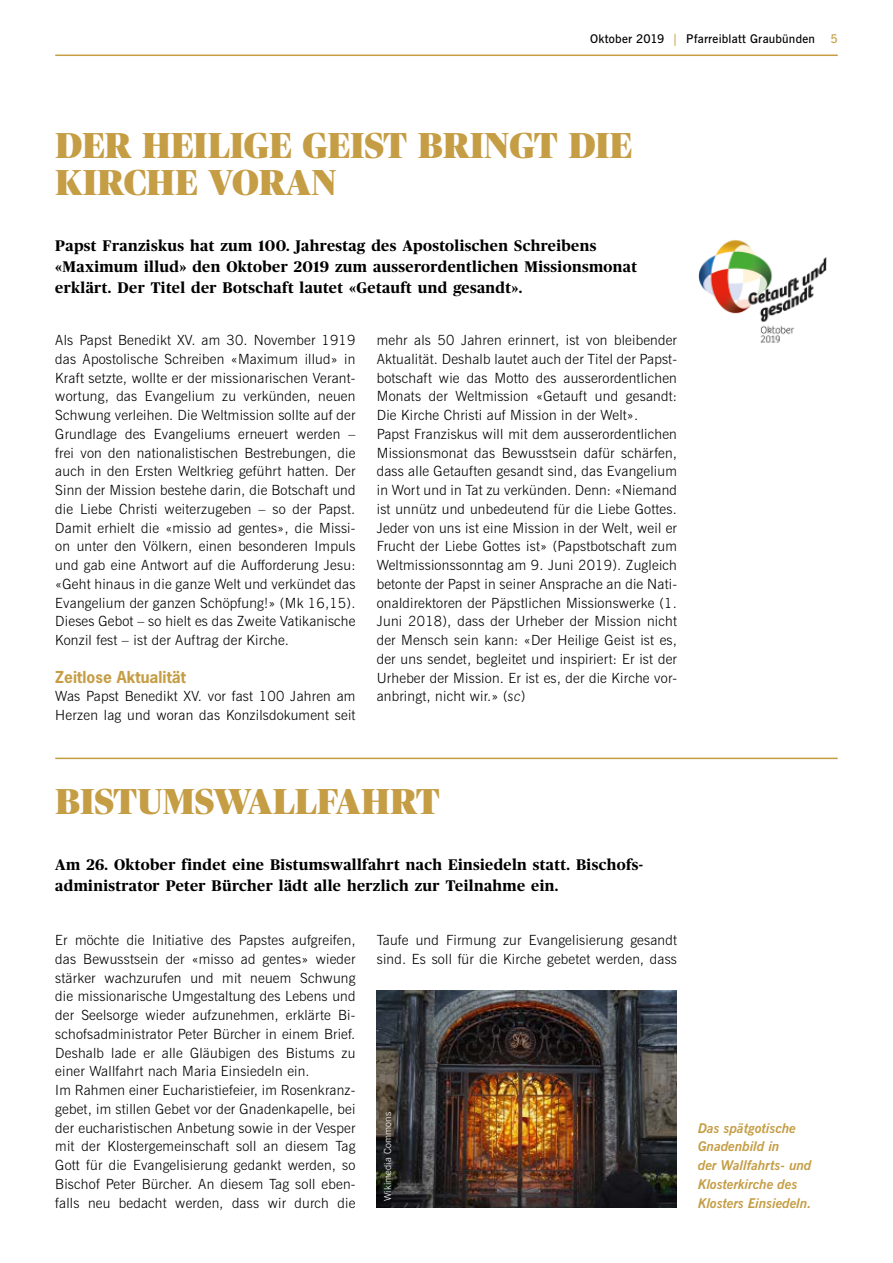
<style>
.page{position:relative;width:893px;height:1263px;background:#fff}
.page>*{position:absolute;margin:0;border:0;box-sizing:border-box;transform-origin:0 0}
.t1{font:900 36px "Publico Banner";letter-spacing:.015em;color:#c59d44}
.t2{font:700 15.6px "News Gothic";letter-spacing:.005em;color:#c59d44}
.t3{font:700 15.3px/21px "Publico";letter-spacing:.025em;color:#000}
.t4{font:300 14.1px/18.8px "News Gothic BT";letter-spacing:.015em;color:#000}
.t5{font:italic 700 13.5px/18.8px "News Gothic BT";color:#c59d44}
.t6{font:600 12px "News Gothic BT";letter-spacing:.02em;color:#000}
.t7{font:600 12px "News Gothic BT";color:#c59d44}
.t8{font:300 9.75px "News Gothic BT";letter-spacing:.015em;color:#fff}
.s1{color:#c59d44}
.s2{font-style:italic}
</style>
<div class="page">
<hr style="left:55px;top:758px;width:783px;height:1px;background:#c59d44">
<img style="left:377px;top:991px;width:300px;height:217px">
<img style="left:698px;top:240px;width:128px;height:103px">
<hr style="left:55px;top:55px;width:783px;height:1px;background:#c59d44">
<p class="t6" style="left:590px;top:32px;width:226px">Oktober 2019 <span class="s1">|</span> Pfarreiblatt Graubünden</p>
<p class="t7" style="left:830px;top:32px;width:9px">5</p>
<h1 class="t1" style="left:56px;top:125px;width:27px">DER</h1>
<h1 class="t1" style="left:142px;top:125px;width:23px">HEILIGE</h1>
<h1 class="t1" style="left:302px;top:125px;width:22px">GEIST</h1>
<h1 class="t1" style="left:418px;top:125px;width:25px">BRINGT</h1>
<h1 class="t1" style="left:569px;top:125px;width:22px">DIE</h1>
<h1 class="t1" style="left:56px;top:162px;width:52px">KIRCHE</h1>
<h1 class="t1" style="left:208px;top:162px;width:78px">VORAN</h1>
<p class="t3" style="left:55px;top:235px;width:583px">Papst Franziskus hat zum 100. Jahrestag des Apostolischen Schreibens «Maximum illud» den Oktober 2019 zum ausserordentlichen Missionsmonat erklärt. Der Titel der Botschaft lautet «Getauft und gesandt».</p>
<p class="t4" style="left:55px;top:331px;width:302px;text-align:justify">Als Papst Benedikt XV. am 30. November 1919 das Apostolische Schreiben «Maximum illud» in Kraft setzte, wollte er der missionarischen Verant&shy;wortung, das Evangelium zu verkünden, neuen Schwung verleihen. Die Weltmission sollte auf der Grundlage des Evangeliums erneuert werden – frei von den nationalistischen Bestrebungen, die auch in den Ersten Weltkrieg geführt hatten. Der Sinn der Mission bestehe darin, die Botschaft und die Liebe Christi weiterzugeben – so der Papst.<br>Damit erhielt die «missio ad gentes», die Missi&shy;on unter den Völkern, einen besonderen Impuls und gab eine Antwort auf die Aufforderung Jesu: «Geht hinaus in die ganze Welt und verkündet das Evangelium der ganzen Schöpfung!» (Mk 16,15).<br>Dieses Gebot – so hielt es das Zweite Vatikanische Konzil fest – ist der Auftrag der Kirche.</p>
<p class="t2" style="left:55px;top:666px;width:132px">Zeitlose Aktualität</p>
<p class="t4" style="left:55px;top:687px;width:302px">Was Papst Benedikt XV. vor fast 100 Jahren am<br>Herzen lag und woran das Konzilsdokument seit</p>
<p class="t4" style="left:377px;top:331px;width:302px">mehr als 50 Jahren erinnert, ist von bleibender Aktualität. Deshalb lautet auch der Titel der Papst&shy;botschaft wie das Motto des ausserordentlichen Monats der Weltmission «Getauft und gesandt:<br>Die Kirche Christi auf Mission in der Welt».<br>Papst Franziskus will mit dem ausserordentlichen Missionsmonat das Bewusstsein dafür schärfen, dass alle Getauften gesandt sind, das Evangelium in Wort und in Tat zu verkünden. Denn: «Niemand ist unnütz und unbedeutend für die Liebe Gottes.<br>Jeder von uns ist eine Mission in der Welt, weil er Frucht der Liebe Gottes ist» (Papstbotschaft zum Weltmissionssonntag am 9. Juni 2019). Zugleich betonte der Papst in seiner Ansprache an die Nati&shy;onaldirektoren der Päpstlichen Missionswerke (1.<br>Juni 2018), dass der Urheber der Mission nicht der Mensch sein kann: «Der Heilige Geist ist es, der uns sendet, begleitet und inspiriert: Er ist der Urheber der Mission. Er ist es, der die Kirche vor&shy;anbringt, nicht wir.» (<span class="s2">sc</span>)</p>
<h1 class="t1" style="left:56px;top:781px;width:386px">BISTUMSWALLFAHRT</h1>
<p class="t3" style="left:55px;top:854px;width:589px">Am 26. Oktober findet eine Bistumswallfahrt nach Einsiedeln statt. Bischofs&shy;administrator Peter Bürcher lädt alle herzlich zur Teilnahme ein.</p>
<p class="t4" style="left:55px;top:931px;width:302px">Er möchte die Initiative des Papstes aufgreifen, das Bewusstsein der «misso ad gentes» wieder stärker wachzurufen und mit neuem Schwung die missionarische Umgestaltung des Lebens und der Seelsorge wieder aufzunehmen, erklärte Bi&shy;schofsadministrator Peter Bürcher in einem Brief.<br>Deshalb lade er alle Gläubigen des Bistums zu einer Wallfahrt nach Maria Einsiedeln ein.<br>Im Rahmen einer Eucharistiefeier, im Rosenkranz&shy;gebet, im stillen Gebet vor der Gnadenkapelle, bei der eucharistischen Anbetung sowie in der Vesper mit der Klostergemeinschaft soll an diesem Tag Gott für die Evangelisierung gedankt werden, so Bischof Peter Bürcher. An diesem Tag soll eben&shy;falls neu bedacht werden, dass wir durch die</p>
<p class="t4" style="left:377px;top:931px;width:302px">Taufe und Firmung zur Evangelisierung gesandt sind. Es soll für die Kirche gebetet werden, dass</p>
<p class="t8" style="left:382px;top:1201px;width:91px;rotate:-90deg">Wikimedia Commons</p>
<p class="t5" style="left:698px;top:1118px;width:115px">Das spätgotische<br>Gnadenbild in<br>der Wallfahrts- und<br>Klosterkirche des<br>Klosters Einsiedeln.</p>
</div>
